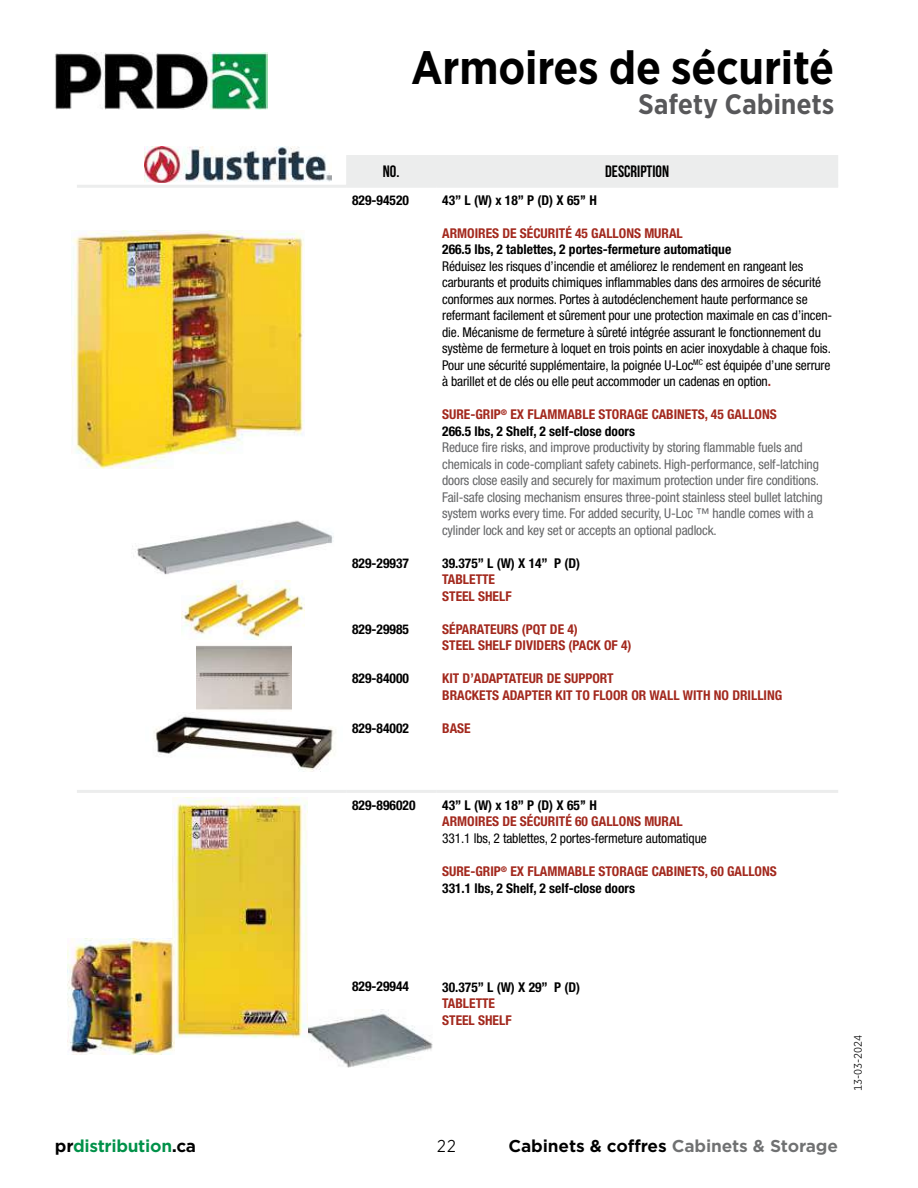
<style>
.page{position:relative;width:918px;height:1188px;background:#fff}
.page>*{position:absolute;margin:0;border:0;box-sizing:border-box;transform-origin:0 0}
.t1{font:700 45px "Gotham Narrow Office";letter-spacing:-.02em;color:#000}
.t2{font:700 27px "Gotham Narrow Office";letter-spacing:-.01em;color:#58585a}
.t3{font:700 16.5px "Gotham Office";letter-spacing:-.01em;color:#000}
.t4{font:700 16.5px "Gotham Office";letter-spacing:-.02em;color:#009149}
.t5{font:16.5px "Bebas Neue";color:#000}
.t6{font:16.5px "Gotham Narrow Office";color:#000}
.t7{font:condensed 13.5px/16.5px "Helvetica Neue LT Std";letter-spacing:-.01em;color:#000}
.t8{font:condensed 13.5px/16.5px "Helvetica Neue LT Std";letter-spacing:-.01em;color:#646567}
.t9{font:700 condensed 13.5px/16.5px "Helvetica Neue LT Std";color:#a3291e}
.t10{font:700 condensed 13.5px "Helvetica Neue LT Std";color:#000}
.t11{font:10.5px "Gotham Narrow Office";letter-spacing:-.01em;color:#000}
.s1{font-weight:700;color:#a3291e}
.s2{color:#000}
.s3{color:#707172}
</style>
<div class="page">
<img style="left:55px;top:53px;width:212px;height:56px">
<div style="left:346px;top:155px;width:492px;height:30px;background:#eceded"></div>
<hr style="left:77px;top:185px;width:269px;height:3px;background:#eceded">
<hr style="left:346px;top:185px;width:90px;height:3px;background:#eceded">
<hr style="left:436px;top:185px;width:402px;height:3px;background:#eceded">
<hr style="left:77px;top:790px;width:269px;height:3px;background:#eceded">
<hr style="left:346px;top:790px;width:90px;height:3px;background:#eceded">
<hr style="left:436px;top:790px;width:402px;height:3px;background:#eceded">
<img style="left:71px;top:230px;width:234px;height:239px">
<img style="left:182px;top:581px;width:123px;height:58px">
<img style="left:197px;top:645px;width:94px;height:65px">
<img style="left:153px;top:715px;width:183px;height:56px">
<img style="left:132px;top:520px;width:202px;height:55px">
<img style="left:308px;top:1009px;width:125px;height:59px">
<img style="left:144px;top:147px;width:187px;height:35px">
<img style="left:173px;top:798px;width:135px;height:244px">
<img style="left:68px;top:939px;width:106px;height:115px">
<h1 class="t1" style="left:411px;top:38px;width:425px">Armoires de sécurité</h1>
<h2 class="t2" style="left:638px;top:86px;width:198px">Safety Cabinets</h2>
<p class="t5" style="left:383px;top:163px;width:18px">NO.</p>
<p class="t5" style="left:605px;top:163px;width:65px">DESCRIPTION</p>
<p class="t10" style="left:352px;top:192px;width:58px">829-94520</p>
<p class="t10" style="left:442px;top:192px;width:156px">43’’ L (W) x 18’’ P (D) X 65’’ H</p>
<p class="t9" style="left:442px;top:225px;width:242px">ARMOIRES DE SÉCURITÉ 45 GALLONS MURAL</p>
<p class="t10" style="left:442px;top:241px;width:291px">266.5 lbs, 2 tablettes, 2 portes-fermeture automatique</p>
<p class="t7" style="left:442px;top:258px;width:392px">Réduisez les risques d’incendie et améliorez le rendement en rangeant les carburants et produits chimiques inflammables dans des armoires de sécurité conformes aux normes. Portes à autodéclenchement haute performance se refermant facilement et sûrement pour une protection maximale en cas d’incen&shy;die. Mécanisme de fermeture à sûreté intégrée assurant le fonctionnement du système de fermeture à loquet en trois points en acier inoxydable à chaque fois.<br>Pour une sécurité supplémentaire, la poignée U-Loc<sup>MC</sup> est équipée d’une serrure à barillet et de clés ou elle peut accommoder un cadenas en option<span class="s1">.</span></p>
<p class="t9" style="left:442px;top:406px;width:336px">SURE-GRIP<sup>®</sup> EX FLAMMABLE STORAGE CABINETS, 45 GALLONS<br><span class="s2">266.5 lbs, 2 Shelf, 2 self-close doors</span></p>
<p class="t8" style="left:442px;top:439px;width:382px">Reduce fire risks, and improve productivity by storing flammable fuels and chemicals in code-compliant safety cabinets. High-performance, self-latching doors close easily and securely for maximum protection under fire conditions.<br>Fail-safe closing mechanism ensures three-point stainless steel bullet latching system works every time. For added security, U-Loc ™ handle comes with a cylinder lock and key set or accepts an optional padlock.</p>
<p class="t10" style="left:442px;top:555px;width:140px">39.375’’ L (W) X 14’’ P (D)</p>
<p class="t9" style="left:442px;top:571px;width:71px">TABLETTE<br>STEEL SHELF</p>
<p class="t9" style="left:442px;top:621px;width:191px">SÉPARATEURS (PQT DE 4)<br>STEEL SHELF DIVIDERS (PACK OF 4)</p>
<p class="t9" style="left:442px;top:670px;width:342px">KIT D’ADAPTATEUR DE SUPPORT<br>BRACKETS ADAPTER KIT TO FLOOR OR WALL WITH NO DRILLING</p>
<p class="t9" style="left:442px;top:720px;width:30px">BASE</p>
<p class="t10" style="left:352px;top:555px;width:58px">829-29937</p>
<p class="t10" style="left:352px;top:621px;width:58px">829-29985</p>
<p class="t10" style="left:352px;top:670px;width:58px">829-84000</p>
<p class="t10" style="left:352px;top:720px;width:58px">829-84002</p>
<p class="t10" style="left:352px;top:797px;width:65px">829-896020</p>
<p class="t10" style="left:442px;top:797px;width:156px">43’’ L (W) x 18’’ P (D) X 65’’ H</p>
<p class="t9" style="left:442px;top:813px;width:242px">ARMOIRES DE SÉCURITÉ 60 GALLONS MURAL</p>
<p class="t7" style="left:442px;top:830px;width:266px">331.1 lbs, 2 tablettes, 2 portes-fermeture automatique</p>
<p class="t9" style="left:442px;top:863px;width:336px">SURE-GRIP<sup>®</sup> EX FLAMMABLE STORAGE CABINETS, 60 GALLONS<br><span class="s2">331.1 lbs, 2 Shelf, 2 self-close doors</span></p>
<p class="t10" style="left:352px;top:978px;width:58px">829-29944</p>
<p class="t10" style="left:442px;top:979px;width:140px">30.375’’ L (W) X 29’’ P (D)</p>
<p class="t9" style="left:442px;top:995px;width:71px">TABLETTE<br>STEEL SHELF</p>
<p class="t11" style="left:851px;top:1091px;width:57px;rotate:-90deg">13-03-2024</p>
<p class="t4" style="left:55px;top:1135px;width:143px"><span class="s2">pr</span>distribution<span class="s2">.ca</span></p>
<p class="t6" style="left:437px;top:1135px;width:21px">22</p>
<p class="t3" style="left:509px;top:1135px;width:331px">Cabinets &amp; coffres <span class="s3">Cabinets &amp; Storage</span></p>
</div>
